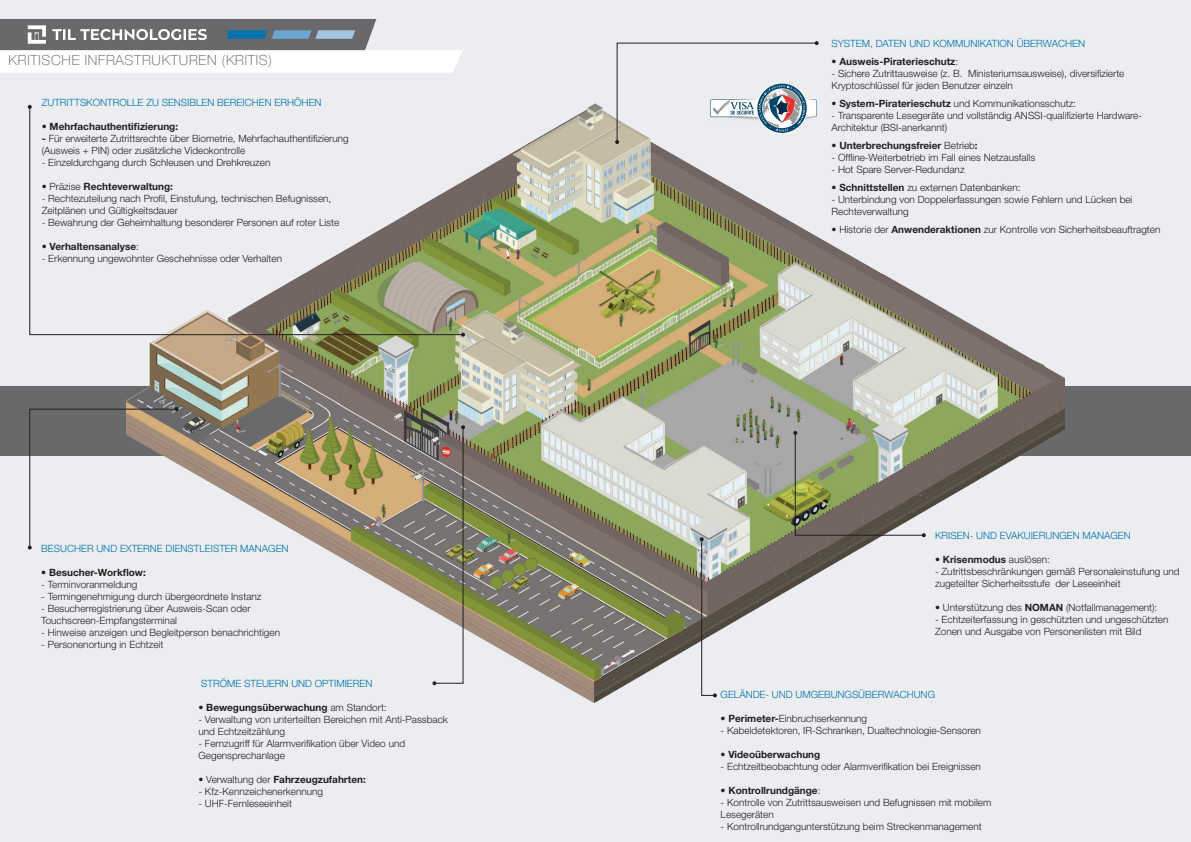
<style>
.page{position:relative;width:1191px;height:842px;background:#ebedf0}
.page>*{position:absolute;margin:0;border:0;box-sizing:border-box;transform-origin:0 0}
.t1{font:100 14px "Helvetica Neue";letter-spacing:.05em;color:#57585a}
.t2{font:300 10px/12px "Helvetica Neue";color:#231f20}
.t3{font:700 10px "Helvetica Neue";color:#231f20}
.t4{font:300 10px "Helvetica Neue";color:#0073ae}
.s1{font-weight:700}
.s2{font-weight:300}
</style>
<div class="page">
<div style="left:0;top:386px;width:1191px;height:70px;background:#69696c"></div>
<img style="left:126px;top:103px;width:938px;height:600px">
<svg style="left:29px;top:106px;width:435px;height:230px"></svg>
<svg style="left:461px;top:333px;width:4px;height:4px"></svg>
<svg style="left:28px;top:105px;width:4px;height:4px"></svg>
<svg style="left:432px;top:425px;width:33px;height:260px"></svg>
<svg style="left:793px;top:431px;width:132px;height:106px;background:#8a8d74"></svg>
<svg style="left:699px;top:537px;width:18px;height:160px"></svg>
<svg style="left:28px;top:407px;width:151px;height:143px"></svg>
<svg style="left:0;top:19px;width:462px;height:54px"></svg>
<svg style="left:615px;top:41px;width:203px;height:103px"></svg>
<p class="t1" style="left:9px;top:52px;width:265px">KRITISCHE INFRASTRUKTUREN (KRITIS)</p>
<p class="t4" style="left:42px;top:96px;width:281px">ZUTRITTSKONTROLLE ZU SENSIBLEN BEREICHEN ERHÖHEN</p>
<p class="t3" style="left:42px;top:120px;width:138px">• Mehrfachauthentifizierung:</p>
<p class="t2" style="left:42px;top:132px;width:308px"><span class="s1">-</span> Für erweiterte Zutrittsrechte über Biometrie, Mehrfachauthentifizierung (Ausweis + PIN) oder zusätzliche Videokontrolle</p>
<p class="t2" style="left:42px;top:156px;width:230px">- Einzeldurchgang durch Schleusen und Drehkreuzen</p>
<p class="t3" style="left:42px;top:180px;width:133px">• <span class="s2">Präzise</span> Rechteverwaltung:</p>
<p class="t2" style="left:42px;top:192px;width:291px">- Rechtezuteilung nach Profil, Einstufung, technischen Befugnissen,<br>Zeitplänen und Gültigkeitsdauer</p>
<p class="t2" style="left:42px;top:216px;width:299px">- Bewahrung der Geheimhaltung besonderer Personen auf roter Liste</p>
<p class="t3" style="left:42px;top:240px;width:99px">• Verhaltensanalyse<span class="s2">:</span></p>
<p class="t2" style="left:42px;top:252px;width:242px">- Erkennung ungewohnter Geschehnisse oder Verhalten</p>
<p class="t4" style="left:41px;top:542px;width:249px">BESUCHER UND EXTERNE DIENSTLEISTER MANAGEN</p>
<p class="t3" style="left:41px;top:566px;width:106px">• Besucher-Workflow:</p>
<p class="t2" style="left:41px;top:578px;width:98px">- Terminvoranmeldung</p>
<p class="t2" style="left:41px;top:590px;width:222px">- Termingenehmigung durch übergeordnete Instanz</p>
<p class="t2" style="left:41px;top:602px;width:211px">- Besucherregistrierung über Ausweis-Scan oder<br>Touchscreen-Empfangsterminal</p>
<p class="t2" style="left:41px;top:626px;width:240px">- Hinweise anzeigen und Begleitperson benachrichtigen</p>
<p class="t2" style="left:41px;top:638px;width:124px">- Personenortung in Echtzeit</p>
<p class="t4" style="left:201px;top:677px;width:173px">STRÖME STEUERN UND OPTIMIEREN</p>
<p class="t3" style="left:198px;top:701px;width:190px">• Bewegungsüberwachung <span class="s2">am Standort:</span></p>
<p class="t2" style="left:198px;top:713px;width:251px">- Verwaltung von unterteilten Bereichen mit Anti-Passback und Echtzeitzählung</p>
<p class="t2" style="left:198px;top:737px;width:208px">- Fernzugriff für Alarmverifikation über Video und<br>Gegensprechanlage</p>
<p class="t3" style="left:198px;top:773px;width:169px">• <span class="s2">Verwaltung der</span> Fahrzeugzufahrten:</p>
<p class="t2" style="left:198px;top:785px;width:126px">- Kfz-Kennzeichenerkennung</p>
<p class="t2" style="left:198px;top:797px;width:95px">- UHF-Fernleseeinheit</p>
<p class="t4" style="left:831px;top:37px;width:255px">SYSTEM, DATEN UND KOMMUNIKATION ÜBERWACHEN</p>
<p class="t3" style="left:831px;top:55px;width:128px">• Ausweis-Piraterieschutz<span class="s2">:</span></p>
<p class="t2" style="left:831px;top:67px;width:294px">- Sichere Zutrittausweise (z. B. Ministeriumsausweise), diversifizierte<br>Kryptoschlüssel für jeden Benutzer einzeln</p>
<p class="t2" style="left:831px;top:97px;width:246px"><span class="s1">• System-Piraterieschutz</span> und Kommunikationsschutz:</p>
<p class="t2" style="left:831px;top:109px;width:312px">- Transparente Lesegeräte und vollständig ANSSI-qualifizierte Hardware-<br>Architektur (BSI-anerkannt)</p>
<p class="t3" style="left:831px;top:139px;width:148px">• Unterbrechungsfreier <span class="s2">Betrieb</span>:</p>
<p class="t2" style="left:831px;top:151px;width:205px">- Offline-Weiterbetrieb im Fall eines Netzausfalls</p>
<p class="t2" style="left:831px;top:163px;width:135px">- Hot Spare Server-Redundanz</p>
<p class="t2" style="left:831px;top:181px;width:190px"><span class="s1">• Schnittstellen</span> zu externen Datenbanken:</p>
<p class="t2" style="left:831px;top:193px;width:302px">- Unterbindung von Doppelerfassungen sowie Fehlern und Lücken bei<br>Rechteverwaltung</p>
<p class="t2" style="left:831px;top:223px;width:330px"><span class="s1">•</span> Historie der <span class="s1">Anwenderaktionen</span> zur Kontrolle von Sicherheitsbeauftragten</p>
<p class="t4" style="left:935px;top:529px;width:197px">KRISEN- UND EVAKUIERUNGEN MANAGEN</p>
<p class="t3" style="left:935px;top:553px;width:116px">• Krisenmodus <span class="s2">auslösen:</span></p>
<p class="t2" style="left:935px;top:565px;width:246px">- Zutrittsbeschränkungen gemäß Personaleinstufung und zugeteilter Sicherheitsstufe der Leseeinheit</p>
<p class="t2" style="left:935px;top:601px;width:224px"><span class="s1">•</span> Unterstützung des <span class="s1">NOMAN</span> (Notfallmanagement):</p>
<p class="t2" style="left:935px;top:613px;width:235px">- Echtzeiterfassung in geschützten und ungeschützten<br>Zonen und Ausgabe von Personenlisten mit Bild</p>
<p class="t4" style="left:720px;top:688px;width:216px">GELÄNDE- UND UMGEBUNGSÜBERWACHUNG</p>
<p class="t2" style="left:720px;top:712px;width:148px"><span class="s1">• Perimeter-</span>Einbruchserkennung</p>
<p class="t2" style="left:720px;top:724px;width:262px">- Kabeldetektoren, IR-Schranken, Dualtechnologie-Sensoren</p>
<p class="t3" style="left:720px;top:748px;width:101px">• Videoüberwachung</p>
<p class="t2" style="left:720px;top:760px;width:262px">- Echtzeitbeobachtung oder Alarmverifikation bei Ereignissen</p>
<p class="t3" style="left:720px;top:784px;width:101px">• Kontrollrundgänge<span class="s2">:</span></p>
<p class="t2" style="left:720px;top:796px;width:272px">- Kontrolle von Zutrittsausweisen und Befugnissen mit mobilem<br>Lesegeräten</p>
<p class="t2" style="left:720px;top:820px;width:262px">- Kontrollrundgangunterstützung beim Streckenmanagement</p>
</div>
